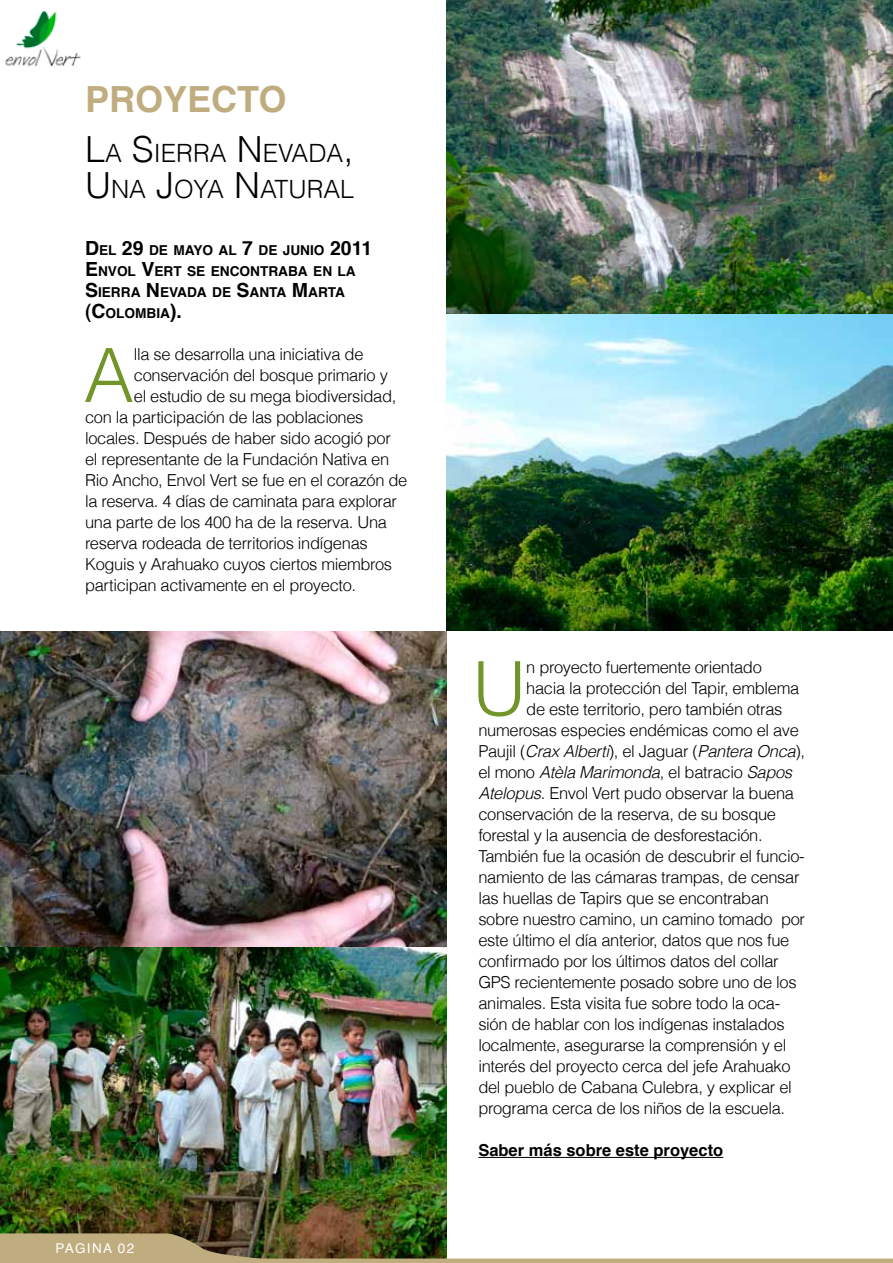
<style>
.page{position:relative;width:893px;height:1263px;background:#fff}
.page>*{position:absolute;margin:0;border:0;box-sizing:border-box;transform-origin:0 0}
.t1{font:300 74.85px "Helvetica";color:#719528}
.t2{font:700 36px "Helvetica";color:#c0ad7f}
.t3{font:300 25.2px/36px "Helvetica";color:#000}
.t4{font:300 16.5px "Helvetica";letter-spacing:-.02em;color:#000}
.t5{font:italic 300 16.5px "Helvetica";letter-spacing:-.02em;color:#000}
.t6{font:700 16.5px "Helvetica";color:#000}
.t7{font:700 13.65px/21px "Helvetica";color:#000}
.t8{font:13.5px "Helvetica";letter-spacing:.1em;color:#fff}
.s1{font-size:36px}
.s2{font-size:19.5px}
.s3{font-style:normal}
.s4{font-style:italic}
</style>
<div class="page">
<img style="left:1px;top:945px;width:446px;height:288px">
<img style="left:447px;top:0;width:446px;height:315px">
<img style="left:447px;top:315px;width:446px;height:315px">
<svg style="left:0;top:1233px;width:893px;height:30px"></svg>
<img style="left:5px;top:11px;width:76px;height:56px">
<img style="left:1px;top:631px;width:445px;height:316px">
<hr style="left:478px;top:1157px;width:245px;height:1px;background:#000">
<h2 class="t2" style="left:85px;top:70px;width:26px">PROY</h2>
<h2 class="t2" style="left:187px;top:70px;width:50px">ECTO</h2>
<h3 class="t3" style="left:85px;top:135px;width:270px"><span class="s1">L</span>A <span class="s1">S</span>IERRA <span class="s1">N</span>EVADA<span class="s1">,<br>U</span>NA <span class="s1">J</span>OYA <span class="s1">N</span>ATU RAL</h3>
<p class="t7" style="left:85px;top:240px;width:289px"><span class="s2">D</span>EL <span class="s2">29</span> DE MAYO AL <span class="s2">7</span> DE JUNIO <span class="s2">2011<br>E</span>NVOL <span class="s2">V</span>ERT SE ENCONTRABA EN LA<br><span class="s2">S</span>IERRA <span class="s2">N</span> EVADA DE <span class="s2">S</span>ANTA <span class="s2">M</span>ARTA <span class="s2">(C</span>OLOMBIA<span class="s2">).</span></p>
<h1 class="t1" style="left:84px;top:329px;width:51px">A</h1>
<p class="t4" style="left:134px;top:344px;width:231px">lla se desarrolla una iniciativa de</p>
<p class="t4" style="left:134px;top:365px;width:256px">conservación del bosque primario y</p>
<p class="t4" style="left:134px;top:386px;width:264px">el estudio de su mega biodiversidad,</p>
<p class="t4" style="left:85px;top:407px;width:280px">con la participación de las poblaciones</p>
<p class="t4" style="left:85px;top:428px;width:307px">locales. Después de haber sido acogió por</p>
<p class="t4" style="left:85px;top:449px;width:306px">el representante de la Fundación Nativa en</p>
<p class="t4" style="left:85px;top:470px;width:324px">Rio Ancho, Envol Vert se fue en el corazón de</p>
<p class="t4" style="left:85px;top:491px;width:313px">la reserva. 4 días de caminata para explorar</p>
<p class="t4" style="left:85px;top:512px;width:303px">una parte de los 400 ha de la reserva. Una</p>
<p class="t4" style="left:85px;top:533px;width:284px">reserva rodeada de territorios indígenas</p>
<p class="t4" style="left:85px;top:554px;width:309px">Koguis y Arahuako cuyos ciertos miembros</p>
<p class="t4" style="left:85px;top:575px;width:273px">participan activamente en el proyecto.</p>
<p class="t8" style="left:55px;top:1238px;width:80px">PAGINA 02</p>
<h1 class="t1" style="left:472px;top:642px;width:56px">U</h1>
<p class="t4" style="left:526px;top:657px;width:237px">n proyecto fuertemente orientado</p>
<p class="t4" style="left:526px;top:678px;width:274px">hacia la protección del Tapir, emblema</p>
<p class="t4" style="left:526px;top:699px;width:258px">de este territorio, pero también otras</p>
<p class="t4" style="left:478px;top:720px;width:322px">numerosas especies endémicas como el ave</p>
<p class="t5" style="left:478px;top:741px;width:328px"><span class="s3">Paujil (</span>Crax Alberti<span class="s3">), el Jaguar (</span>Pantera Onca<span class="s3">),</span></p>
<p class="t5" style="left:478px;top:762px;width:315px"><span class="s3">el mono</span> Atèla Marimonda<span class="s3">, el batracio</span> Sapos</p>
<p class="t4" style="left:478px;top:783px;width:317px"><span class="s4">Atelopus</span>. Envol Vert pudo observar la buena</p>
<p class="t4" style="left:478px;top:804px;width:299px">conservación de la reserva, de su bosque</p>
<p class="t4" style="left:478px;top:825px;width:286px">forestal y la ausencia de desforestación.</p>
<p class="t4" style="left:478px;top:846px;width:328px">También fue la ocasión de descubrir el funcio-</p>
<p class="t4" style="left:478px;top:867px;width:323px">namiento de las cámaras trampas, de censar</p>
<p class="t4" style="left:478px;top:888px;width:292px">las huellas de Tapirs que se encontraban</p>
<p class="t4" style="left:478px;top:909px;width:328px">sobre nuestro camino, un camino tomado por</p>
<p class="t4" style="left:478px;top:930px;width:313px">este último el día anterior, datos que nos fue</p>
<p class="t4" style="left:478px;top:951px;width:302px">confirmado por los últimos datos del collar</p>
<p class="t4" style="left:478px;top:972px;width:320px">GPS recientemente posado sobre uno de los</p>
<p class="t4" style="left:478px;top:993px;width:303px">animales. Esta visita fue sobre todo la oca-</p>
<p class="t4" style="left:478px;top:1014px;width:308px">sión de hablar con los indígenas instalados</p>
<p class="t4" style="left:478px;top:1035px;width:310px">localmente, asegurarse la comprensión y el</p>
<p class="t4" style="left:478px;top:1056px;width:314px">interés del proyecto cerca del jefe Arahuako</p>
<p class="t4" style="left:478px;top:1077px;width:315px">del pueblo de Cabana Culebra, y explicar el</p>
<p class="t4" style="left:478px;top:1098px;width:308px">programa cerca de los niños de la escuela.</p>
<p class="t6" style="left:478px;top:1137px;width:246px">Saber más sobre este proyecto</p>
</div>
